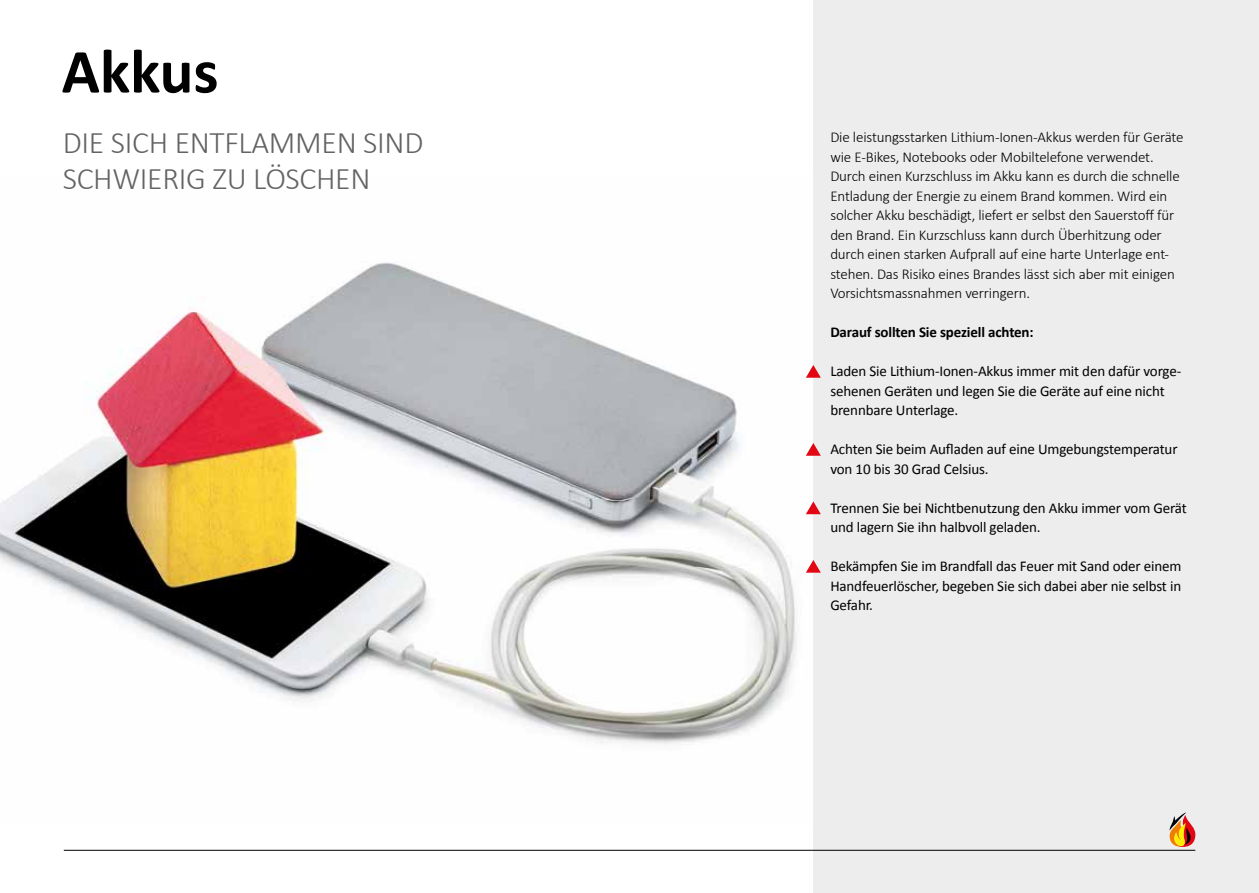
<style>
.page{position:relative;width:1259px;height:893px;background:#fff}
.page>*{position:absolute;margin:0;border:0;box-sizing:border-box;transform-origin:0 0}
.t1{font:700 63px "Calibri";color:#000}
.t2{font:300 31.5px/36px "Calibri";letter-spacing:-.01em;color:#646363}
.t3{font:300 15px/19.5px "Calibri";letter-spacing:-.01em;color:#000}
.t4{font:15px/19.5px "Calibri";letter-spacing:-.01em;color:#000}
.t5{font:700 15px "Calibri";letter-spacing:-.01em;color:#000}
</style>
<div class="page">
<img style="left:0;top:261px;width:813px;height:484px">
<div style="left:813px;top:0;width:446px;height:893px;background:#ededed"></div>
<hr style="left:64px;top:850px;width:1131px;height:1px;background:#000">
<svg style="left:1169px;top:812px;width:26px;height:35px"></svg>
<svg style="left:806px;top:365px;width:15px;height:13px"></svg>
<svg style="left:806px;top:443px;width:15px;height:13px"></svg>
<svg style="left:806px;top:501px;width:15px;height:13px"></svg>
<svg style="left:806px;top:560px;width:15px;height:13px"></svg>
<h1 class="t1" style="left:62px;top:27px;width:158px">Akkus</h1>
<h2 class="t2" style="left:63px;top:124px;width:362px">DIE SICH ENTFLAMMEN SIND<br>SCHWIERIG ZU LÖSCHEN</h2>
<p class="t3" style="left:830px;top:128px;width:355px">Die leistungsstarken Lithium-Ionen-Akkus werden für Geräte wie E-Bikes, Notebooks oder Mobiltelefone verwendet.<br>Durch einen Kurzschluss im Akku kann es durch die schnelle Entladung der Energie zu einem Brand kommen. Wird ein solcher Akku beschädigt, liefert er selbst den Sauerstoff für den Brand. Ein Kurzschluss kann durch Überhitzung oder durch einen starken Aufprall auf eine harte Unterlage ent&shy;stehen. Das Risiko eines Brandes lässt sich aber mit einigen Vorsichtsmassnahmen verringern.</p>
<p class="t5" style="left:830px;top:322px;width:205px">Darauf sollten Sie speziell achten:</p>
<p class="t4" style="left:830px;top:361px;width:352px">Laden Sie Lithium-Ionen-Akkus immer mit den dafür vorge&shy;sehenen Geräten und legen Sie die Geräte auf eine nicht brennbare Unterlage.</p>
<p class="t4" style="left:830px;top:439px;width:349px">Achten Sie beim Aufladen auf eine Umgebungstemperatur von 10 bis 30 Grad Celsius.</p>
<p class="t4" style="left:830px;top:497px;width:358px">Trennen Sie bei Nichtbenutzung den Akku immer vom Gerät und lagern Sie ihn halbvoll geladen.</p>
<p class="t4" style="left:830px;top:556px;width:353px;text-align:justify">Bekämpfen Sie im Brandfall das Feuer mit Sand oder einem Handfeuerlöscher, begeben Sie sich dabei aber nie selbst in Gefahr.</p>
</div>
